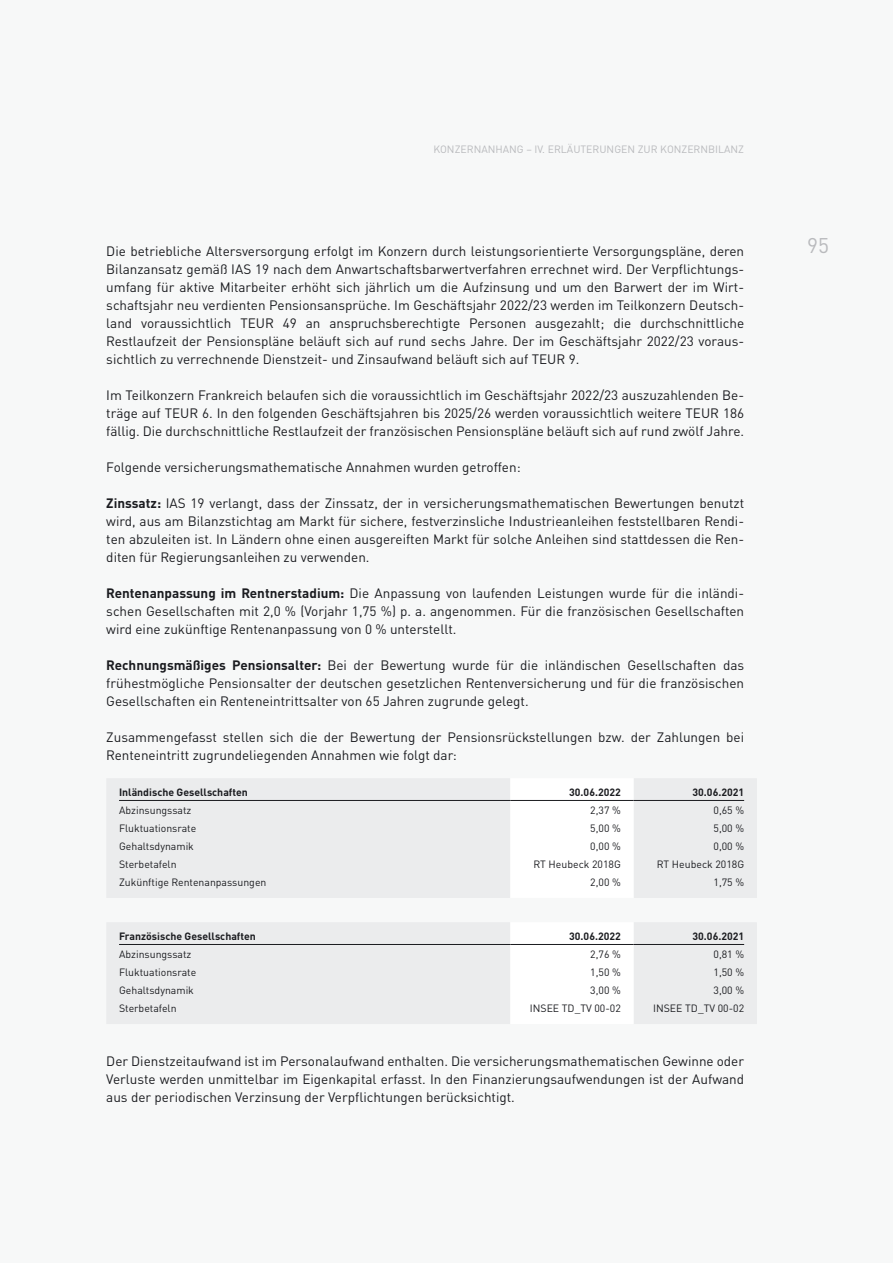
<style>
.page{position:relative;width:893px;height:1263px;background:#f7f8f8}
.page>*{position:absolute;margin:0;border:0;box-sizing:border-box;transform-origin:0 0}
.t1{font:21px "DIN Pro";color:#b9babd}
.t2{font:13.5px/18px "DIN Pro";color:#1b1c20;text-align:justify}
.t3{font:10.5px "DIN Pro";color:#1b1c20}
.t4{font:700 10.5px "DIN Pro";color:#1b1c20}
.t5{font:10.5px "DIN Pro";color:#b9babd}
.s1{font-weight:700}
</style>
<div class="page">
<div style="left:107px;top:779px;width:650px;height:119px;background:#ebeced"></div>
<svg style="left:510px;top:779px;width:124px;height:119px"></svg>
<hr style="left:119px;top:800px;width:391px;height:1px;background:#1b1c20">
<hr style="left:510px;top:800px;width:124px;height:1px;background:#1b1c20">
<hr style="left:634px;top:800px;width:110px;height:1px;background:#1b1c20">
<div style="left:107px;top:923px;width:650px;height:101px;background:#ebeced"></div>
<svg style="left:510px;top:923px;width:124px;height:101px"></svg>
<hr style="left:510px;top:944px;width:124px;height:1px;background:#1b1c20">
<hr style="left:634px;top:944px;width:110px;height:1px;background:#1b1c20">
<hr style="left:119px;top:944px;width:391px;height:1px;background:#1b1c20">
<p class="t5" style="left:433px;top:141px;width:312px">KONZERNANHANG – IV. ERLÄUTERUNGEN ZUR KONZERNBILANZ</p>
<p class="t2" style="left:106px;top:241px;width:639px">Die betriebliche Altersversorgung erfolgt im Konzern durch leistungsorientierte Versorgungspläne, deren Bilanzansatz gemäß IAS 19 nach dem Anwartschaftsbarwertverfahren errechnet wird. Der Verpflichtungs&shy;umfang für aktive Mitarbeiter erhöht sich jährlich um die Aufzinsung und um den Barwert der im Wirt&shy;schaftsjahr neu verdienten Pensionsansprüche. Im Geschäftsjahr 2022/23 werden im Teilkonzern Deutsch&shy;land voraussichtlich TEUR 49 an anspruchsberechtigte Personen ausgezahlt; die durchschnittliche Restlaufzeit der Pensionspläne beläuft sich auf rund sechs Jahre. Der im Geschäftsjahr 2022/23 voraus&shy;sichtlich zu verrechnende Dienstzeit- und Zinsaufwand beläuft sich auf TEUR 9.</p>
<p class="t2" style="left:106px;top:385px;width:639px">Im Teilkonzern Frankreich belaufen sich die voraussichtlich im Geschäftsjahr 2022/23 auszuzahlenden Be&shy;träge auf TEUR 6. In den folgenden Geschäftsjahren bis 2025/26 werden voraussichtlich weitere TEUR 186 fällig. Die durchschnittliche Restlaufzeit der französischen Pensionspläne beläuft sich auf rund zwölf Jahre.</p>
<p class="t2" style="left:106px;top:457px;width:416px">Folgende versicherungsmathematische Annahmen wurden getroffen:</p>
<p class="t2" style="left:106px;top:493px;width:639px"><span class="s1">Zinssatz:</span> IAS 19 verlangt, dass der Zinssatz, der in versicherungsmathematischen Bewertungen benutzt wird, aus am Bilanzstichtag am Markt für sichere, festverzinsliche Industrieanleihen feststellbaren Rendi&shy;ten abzuleiten ist. In Ländern ohne einen ausgereiften Markt für solche Anleihen sind stattdessen die Ren&shy;diten für Regierungsanleihen zu verwenden.</p>
<p class="t2" style="left:106px;top:583px;width:639px"><span class="s1">Rentenanpassung im Rentnerstadium:</span> Die Anpassung von laufenden Leistungen wurde für die inländi&shy;schen Gesellschaften mit 2,0 % (Vorjahr 1,75 %) p. a. angenommen. Für die französischen Gesellschaften wird eine zukünftige Rentenanpassung von 0 % unterstellt.</p>
<p class="t2" style="left:106px;top:655px;width:639px"><span class="s1">Rechnungsmäßiges Pensionsalter:</span> Bei der Bewertung wurde für die inländischen Gesellschaften das frühestmögliche Pensionsalter der deutschen gesetzlichen Rentenversicherung und für die französischen Gesellschaften ein Renteneintrittsalter von 65 Jahren zugrunde gelegt.</p>
<p class="t2" style="left:106px;top:727px;width:639px">Zusammengefasst stellen sich die der Bewertung der Pensionsrückstellungen bzw. der Zahlungen bei<br>Renteneintritt zugrundeliegenden Annahmen wie folgt dar:</p>
<p class="t4" style="left:119px;top:784px;width:130px">Inländische Gesellschaften</p>
<p class="t4" style="left:569px;top:784px;width:53px">30.06.2022</p>
<p class="t4" style="left:693px;top:784px;width:53px">30.06.2021</p>
<p class="t3" style="left:119px;top:802px;width:74px">Abzinsungssatz</p>
<p class="t3" style="left:590px;top:802px;width:32px">2,37 %</p>
<p class="t3" style="left:714px;top:802px;width:32px">0,65 %</p>
<p class="t3" style="left:119px;top:820px;width:79px">Fluktuationsrate</p>
<p class="t3" style="left:590px;top:820px;width:32px">5,00 %</p>
<p class="t3" style="left:714px;top:820px;width:32px">5,00 %</p>
<p class="t3" style="left:119px;top:838px;width:76px">Gehaltsdynamik</p>
<p class="t3" style="left:590px;top:838px;width:32px">0,00 %</p>
<p class="t3" style="left:714px;top:838px;width:32px">0,00 %</p>
<p class="t3" style="left:119px;top:856px;width:59px">Sterbetafeln</p>
<p class="t3" style="left:533px;top:856px;width:89px">RT Heubeck 2018G</p>
<p class="t3" style="left:657px;top:856px;width:89px">RT Heubeck 2018G</p>
<p class="t3" style="left:119px;top:874px;width:149px">Zukünftige Rentenanpassungen</p>
<p class="t3" style="left:590px;top:874px;width:32px">2,00 %</p>
<p class="t3" style="left:714px;top:874px;width:32px">1,75 %</p>
<p class="t4" style="left:119px;top:928px;width:138px">Französische Gesellschaften</p>
<p class="t4" style="left:569px;top:928px;width:53px">30.06.2022</p>
<p class="t4" style="left:693px;top:928px;width:53px">30.06.2021</p>
<p class="t3" style="left:119px;top:946px;width:74px">Abzinsungssatz</p>
<p class="t3" style="left:590px;top:946px;width:32px">2,76 %</p>
<p class="t3" style="left:714px;top:946px;width:32px">0,81 %</p>
<p class="t3" style="left:119px;top:964px;width:79px">Fluktuationsrate</p>
<p class="t3" style="left:590px;top:964px;width:32px">1,50 %</p>
<p class="t3" style="left:714px;top:964px;width:32px">1,50 %</p>
<p class="t3" style="left:119px;top:982px;width:76px">Gehaltsdynamik</p>
<p class="t3" style="left:590px;top:982px;width:32px">3,00 %</p>
<p class="t3" style="left:714px;top:982px;width:32px">3,00 %</p>
<p class="t3" style="left:119px;top:1000px;width:59px">Sterbetafeln</p>
<p class="t3" style="left:530px;top:1000px;width:92px">INSEE TD_TV 00-02</p>
<p class="t3" style="left:653px;top:1000px;width:92px">INSEE TD_TV 00-02</p>
<p class="t2" style="left:106px;top:1051px;width:639px">Der Dienstzeitaufwand ist im Personalaufwand enthalten. Die versicherungsmathematischen Gewinne oder Verluste werden unmittelbar im Eigenkapital erfasst. In den Finanzierungsaufwendungen ist der Aufwand aus der periodischen Verzinsung der Verpflichtungen berücksichtigt.</p>
<h1 class="t1" style="left:807px;top:229px;width:23px">95</h1>
</div>
